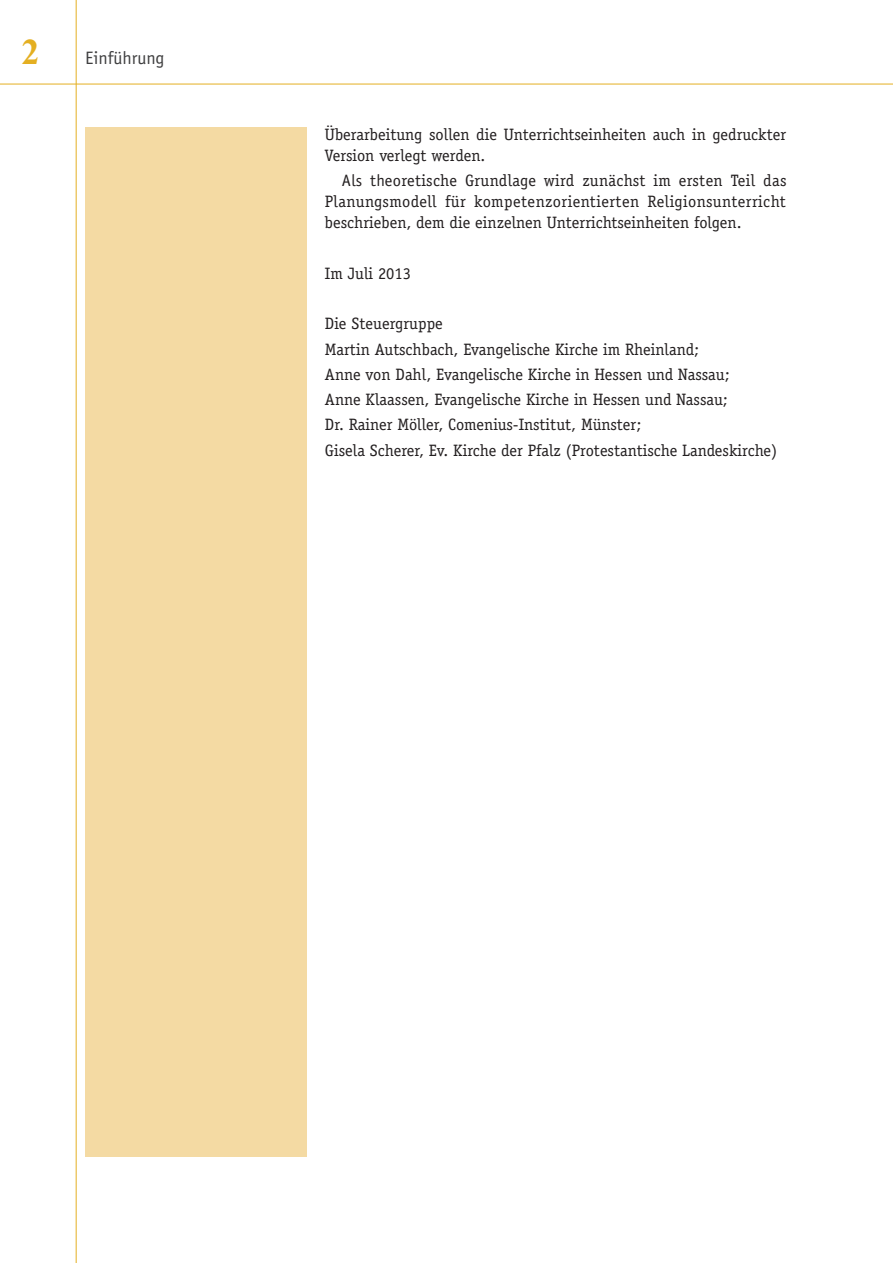
<style>
.page{position:relative;width:893px;height:1263px;background:#fff}
.page>*{position:absolute;margin:0;border:0;box-sizing:border-box;transform-origin:0 0}
.t1{font:700 36px "Times New Roman";color:#e4af21}
.t2{font:18px "Officina Sans";color:#3e3e3f}
.t3{font:16.5px/25.2px "Officina Serif";color:#231f20}
.s1{font-family:"Officina Sans"}
</style>
<div class="page">
<hr style="left:0;top:84px;width:893px;height:1px;background:#e4af21">
<div style="left:85px;top:128px;width:222px;height:1029px;background:#f4daa3"></div>
<hr style="left:76px;top:0;width:1px;height:1263px;background:#e4af21">
<p class="t1" style="left:22px;top:27px;width:19px">2</p>
<p class="t2" style="left:85px;top:48px;width:81px">Einführung</p>
<p class="t3" style="left:325px;top:124px;width:463px;line-height:21px">Überarbeitung sollen die Unterrichtseinheiten auch in gedruckter<br>Version verlegt werden.</p>
<p class="t3" style="left:325px;top:170px;width:463px;line-height:21px;text-align:justify;text-indent:17px"><span class="s1">Als theo</span>retische Grundlage wird zunächst im ersten Teil das Planungsmodell für kompetenzorientierten Religionsunterricht beschrieben, dem die einzelnen Unterrichtseinheiten folgen.</p>
<p class="t3" style="left:325px;top:261px;width:88px">Im Juli 2013</p>
<p class="t3" style="left:325px;top:311px;width:454px">Die Steuergruppe<br>Martin Autschbach, Evangelische Kirche im Rheinland;<br>Anne von Dahl, Evangelische Kirche in Hessen und Nassau;<br>Anne Klaassen, Evangelische Kirche in Hessen und Nassau;<br>Dr. Rainer Möller, Comenius-Institut, Münster;<br>Gisela Scherer, Ev. Kirche der Pfalz (Protestantische Landeskirche)</p>
</div>
